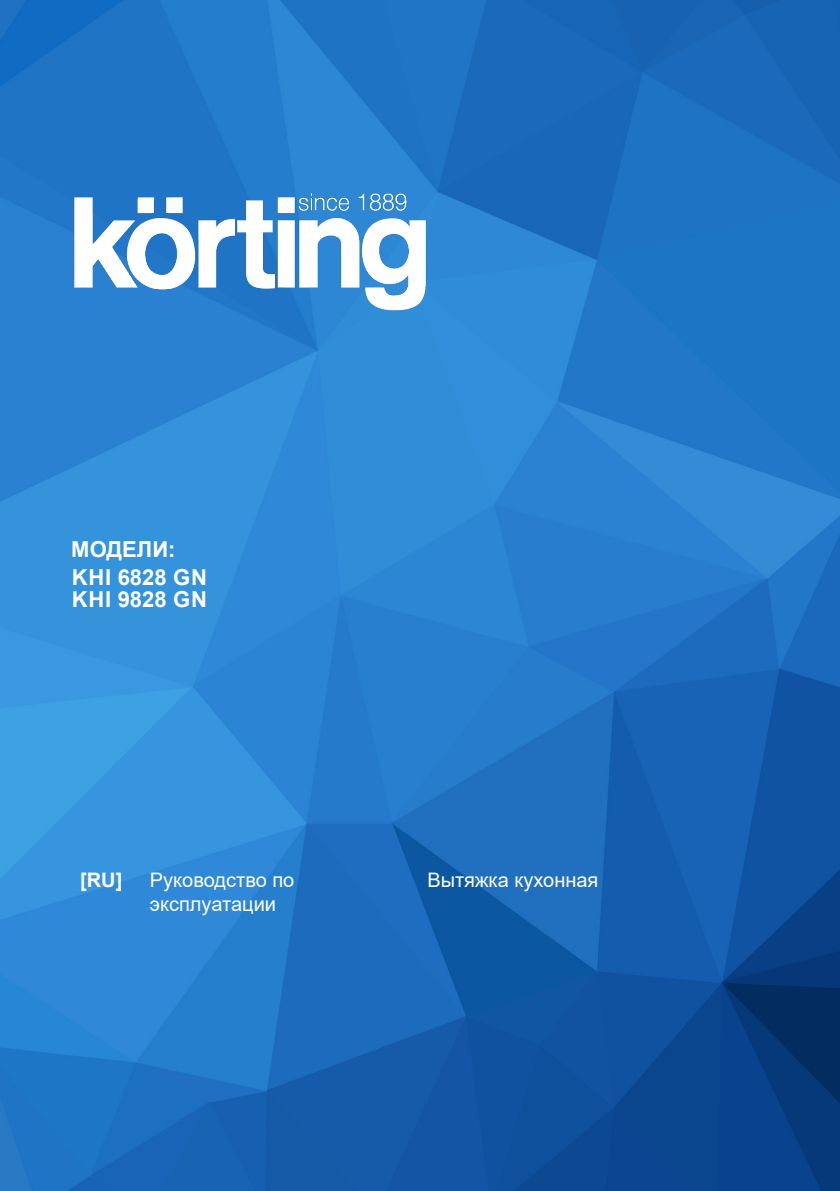
<style>
.page{position:relative;width:840px;height:1191px;background:#fff}
.page>*{position:absolute;margin:0;border:0;box-sizing:border-box;transform-origin:0 0}
.t1{font:700 22px/27.6px "Arial";color:#fff}
.t2{font:700 22px "Arial";letter-spacing:.02em;color:#fff}
.t3{font:20px/24px "Arial";color:#fff}
.t4{font:700 20px "Arial";color:#fff}
</style>
<div class="page">
<img style="left:0;top:0;width:839px;height:1191px">
<img style="left:62px;top:188px;width:370px;height:127px">
<p class="t1" style="left:71px;top:535px;width:137px">МОДЕЛИ:<br>KHI 6828 GN</p>
<p class="t2" style="left:72px;top:583px;width:137px">KHI 9828 GN</p>
<p class="t4" style="left:80px;top:865px;width:44px">[RU]</p>
<p class="t3" style="left:150px;top:867px;width:146px">Руководство по эксплуатации</p>
<p class="t3" style="left:427px;top:867px;width:172px">Вытяжка кухонная</p>
</div>
